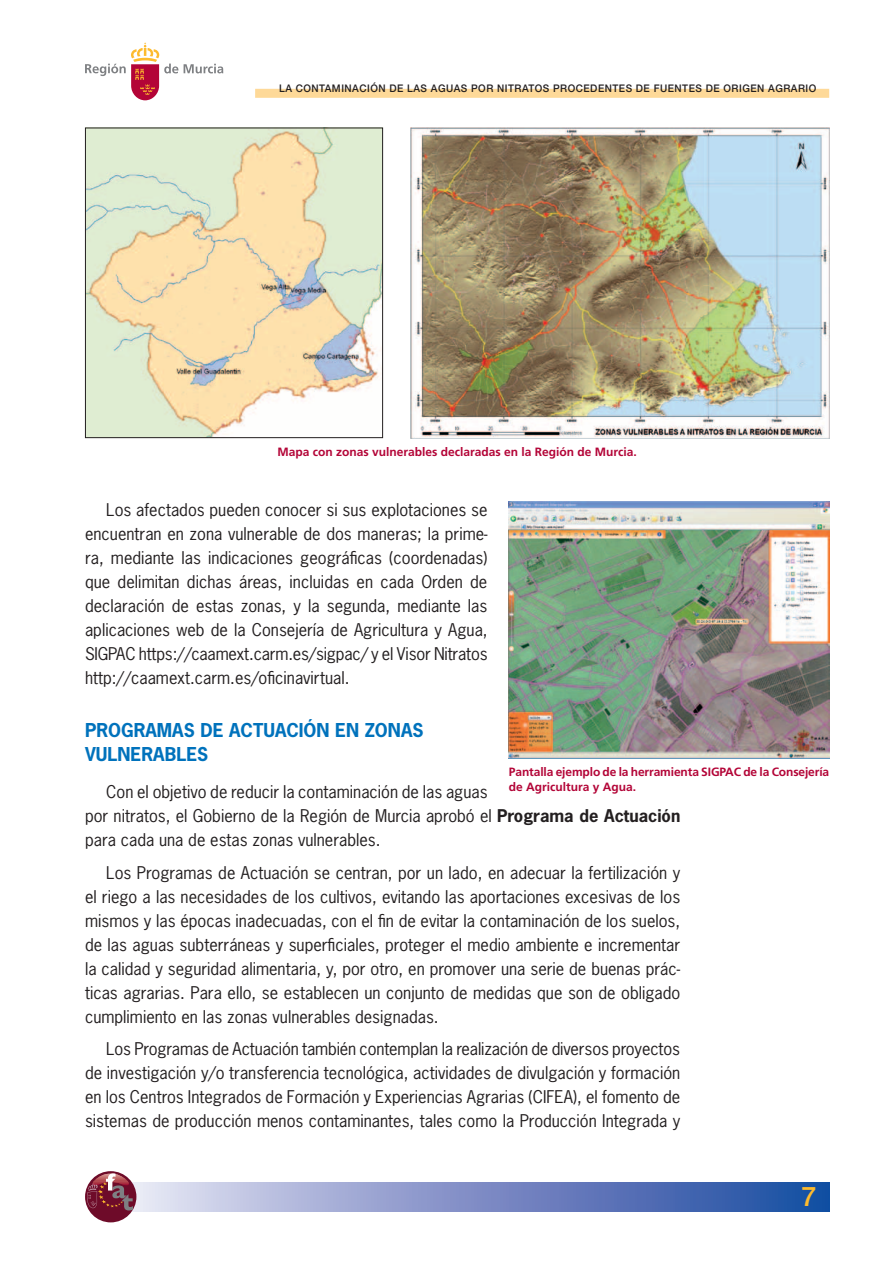
<style>
.page{position:relative;width:893px;height:1263px;background:#fff}
.page>*{position:absolute;margin:0;border:0;box-sizing:border-box;transform-origin:0 0}
.t1{font:500 27px "Helvetica Neue";color:#fdbb2e}
.t2{font:700 18px/24px "News Gothic";color:#0072bc}
.t3{font:16.5px/24px "News Gothic";color:#231f20;text-align:justify}
.t4{font:700 12px/14.4px "Frutiger";color:#b30437}
.t5{font:500 10.5px "Helvetica Neue";letter-spacing:.05em;color:#231f20;scale:.95 1}
.s1{font-weight:700}
</style>
<div class="page">
<div style="left:106px;top:1182px;width:723px;height:30px;background:linear-gradient(to right,#ede4f3,#17459e)"></div>
<div style="left:255px;top:89px;width:574px;height:9px;background:#fed998"></div>
<svg style="left:184px;top:64px;width:39px;height:9px"></svg>
<svg style="left:85px;top:43px;width:93px;height:57px"></svg>
<div style="left:85px;top:1171px;width:51px;height:51px;background:#6e0b29;border-radius:50%"></div>
<svg style="left:87px;top:1173px;width:46px;height:37px"></svg>
<img style="left:87px;top:130px;width:294px;height:306px">
<div style="left:85px;top:128px;width:298px;height:310px;border:1px solid #231f20"></div>
<img style="left:411px;top:128px;width:418px;height:310px">
<img style="left:509px;top:502px;width:320px;height:256px">
<p class="t5" style="left:279px;top:82px;width:567px">LA CONTAMINACIÓN DE LAS AGUAS POR NITRATOS PROCEDENTES DE FUENTES DE ORIGEN AGRARIO</p>
<p class="t4" style="left:277px;top:445px;width:361px">Mapa con zonas vulnerables declaradas en la Región de Murcia.</p>
<p class="t3" style="left:85px;top:497px;width:404px;text-indent:21px">Los afectados pueden conocer si sus explotaciones se encuentran en zona vulnerable de dos maneras; la prime&shy;ra, mediante las indicaciones geográficas (coordenadas) que delimitan dichas áreas, incluidas en cada Orden de declaración de estas zonas, y la segunda, mediante las aplicaciones web de la Consejería de Agricultura y Agua, SIGPAC https://caamext.carm.es/sigpac/ y el Visor Nitratos http://caamext.carm.es/oficinavirtual.</p>
<p class="t2" style="left:85px;top:718px;width:340px">PROGRAMAS DE ACTUACIÓN EN ZONAS<br>VULNERABLES</p>
<p class="t3" style="left:85px;top:779px;width:597px;text-align:left;text-indent:21px">Con el objetivo de reducir la contaminación de las aguas<br>por nitratos, el Gobierno de la Región de Murcia aprobó el <span class="s1">Programa de Actuación </span>para cada una de estas zonas vulnerables.</p>
<p class="t3" style="left:85px;top:860px;width:597px;text-indent:21px">Los Programas de Actuación se centran, por un lado, en adecuar la fertilización y el riego a las necesidades de los cultivos, evitando las aportaciones excesivas de los mismos y las épocas inadecuadas, con el fin de evitar la contaminación de los suelos, de las aguas subterráneas y superficiales, proteger el medio ambiente e incrementar la calidad y seguridad alimentaria, y, por otro, en promover una serie de buenas prác&shy;ticas agrarias. Para ello, se establecen un conjunto de medidas que son de obligado cumplimiento en las zonas vulnerables designadas.</p>
<p class="t3" style="left:85px;top:1036px;width:597px;text-indent:21px">Los Programas de Actuación también contemplan la realización de diversos proyectos de investigación y/o transferencia tecnológica, actividades de divulgación y formación en los Centros Integrados de Formación y Experiencias Agrarias (CIFEA), el fomento de sistemas de producción menos contaminantes, tales como la Producción Integrada y</p>
<p class="t4" style="left:509px;top:765px;width:322px">Pantalla ejemplo de la herramienta SIGPAC de la Consejería de Agricultura y Agua.</p>
<h1 class="t1" style="left:801px;top:1180px;width:17px">7</h1>
</div>
